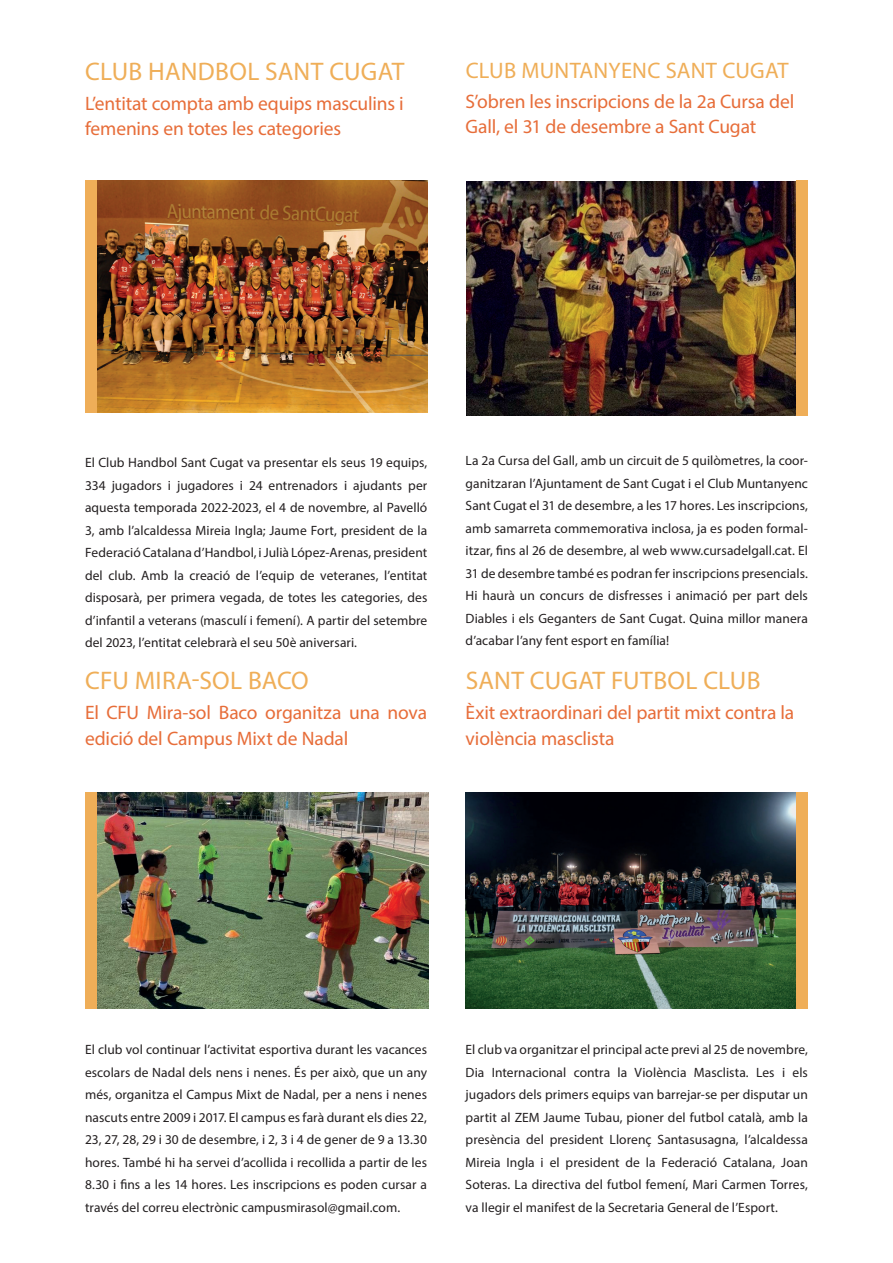
<style>
.page{position:relative;width:893px;height:1263px;background:#fff}
.page>*{position:absolute;margin:0;border:0;box-sizing:border-box;transform-origin:0 0}
.t1{font:25.5px "Myriad Pro";letter-spacing:.01em;color:#efae58}
.t2{font:22.5px "Myriad Pro";letter-spacing:.005em;color:#efae58}
.t3{font:19.5px/25.5px "Myriad Pro";letter-spacing:-.01em;color:#e76d39}
.t4{font:13.5px/22.5px "Myriad Pro";letter-spacing:.005em;color:#231f20;text-align:justify}
</style>
<div class="page">
<img style="left:97px;top:180px;width:330px;height:233px">
<img style="left:467px;top:181px;width:329px;height:234px">
<div style="left:85px;top:180px;width:12px;height:233px;background:#efae58"></div>
<div style="left:796px;top:180px;width:12px;height:235px;background:#efae58"></div>
<img style="left:97px;top:792px;width:331px;height:216px">
<img style="left:466px;top:792px;width:330px;height:216px">
<div style="left:796px;top:792px;width:12px;height:216px;background:#efae58"></div>
<div style="left:85px;top:792px;width:12px;height:216px;background:#efae58"></div>
<h1 class="t1" style="left:85px;top:56px;width:321px">CLUB HANDBOL SANT CUGAT</h1>
<h3 class="t3" style="left:85px;top:90px;width:320px">L’entitat compta amb equips masculins i femenins en totes les categories</h3>
<h2 class="t2" style="left:466px;top:56px;width:324px">CLUB MUNTANYENC SANT CUGAT</h2>
<h3 class="t3" style="left:466px;top:88px;width:330px">S’obren les inscripcions de la 2a Cursa del<br>Gall, el 31 de desembre a Sant Cugat</h3>
<p class="t4" style="left:85px;top:451px;width:344px">El Club Handbol Sant Cugat va presentar els seus 19 equips, 334 jugadors i jugadores i 24 entrenadors i ajudants per aquesta temporada 2022-2023, el 4 de novembre, al Pavelló 3, amb l’alcaldessa Mireia Ingla; Jaume Fort, president de la Federació Catalana d’Handbol, i Julià López-Arenas, president del club. Amb la creació de l’equip de veteranes, l’entitat disposarà, per primera vegada, de totes les categories, des d’infantil a veterans (masculí i femení). A partir del setembre del 2023, l’entitat celebrarà el seu 50è aniversari.</p>
<h1 class="t1" style="left:85px;top:665px;width:225px">CFU MIRA-SOL BACO</h1>
<h3 class="t3" style="left:85px;top:700px;width:344px">El CFU Mira-sol Baco organitza una nova edició del Campus Mixt de Nadal</h3>
<p class="t4" style="left:466px;top:449px;width:344px">La 2a Cursa del Gall, amb un circuit de 5 quilòmetres, la coor&shy;ganitzaran l’Ajuntament de Sant Cugat i el Club Muntanyenc Sant Cugat el 31 de desembre, a les 17 hores. Les inscripcions, amb samarreta commemorativa inclosa, ja es poden formal&shy;itzar, fins al 26 de desembre, al web www.cursadelgall.cat. El 31 de desembre també es podran fer inscripcions presencials.<br>Hi haurà un concurs de disfresses i animació per part dels Diables i els Geganters de Sant Cugat. Quina millor manera d’acabar l’any fent esport en família!</p>
<h1 class="t1" style="left:466px;top:665px;width:296px">SANT CUGAT FUTBOL CLUB</h1>
<h3 class="t3" style="left:466px;top:700px;width:330px">Èxit extraordinari del partit mixt contra la violència masclista</h3>
<p class="t4" style="left:85px;top:1038px;width:344px">El club vol continuar l’activitat esportiva durant les vacances escolars de Nadal dels nens i nenes. És per això, que un any més, organitza el Campus Mixt de Nadal, per a nens i nenes nascuts entre 2009 i 2017. El campus es farà durant els dies 22, 23, 27, 28, 29 i 30 de desembre, i 2, 3 i 4 de gener de 9 a 13.30 hores. També hi ha servei d’acollida i recollida a partir de les 8.30 i fins a les 14 hores. Les inscripcions es poden cursar a través del correu electrònic campusmirasol@gmail.com.</p>
<p class="t4" style="left:466px;top:1038px;width:344px">El club va organitzar el principal acte previ al 25 de novembre, Dia Internacional contra la Violència Masclista. Les i els jugadors dels primers equips van barrejar-se per disputar un partit al ZEM Jaume Tubau, pioner del futbol català, amb la presència del president Llorenç Santasusagna, l’alcaldessa Mireia Ingla i el president de la Federació Catalana, Joan Soteras. La directiva del futbol femení, Mari Carmen Torres, va llegir el manifest de la Secretaria General de l’Esport.</p>
</div>
